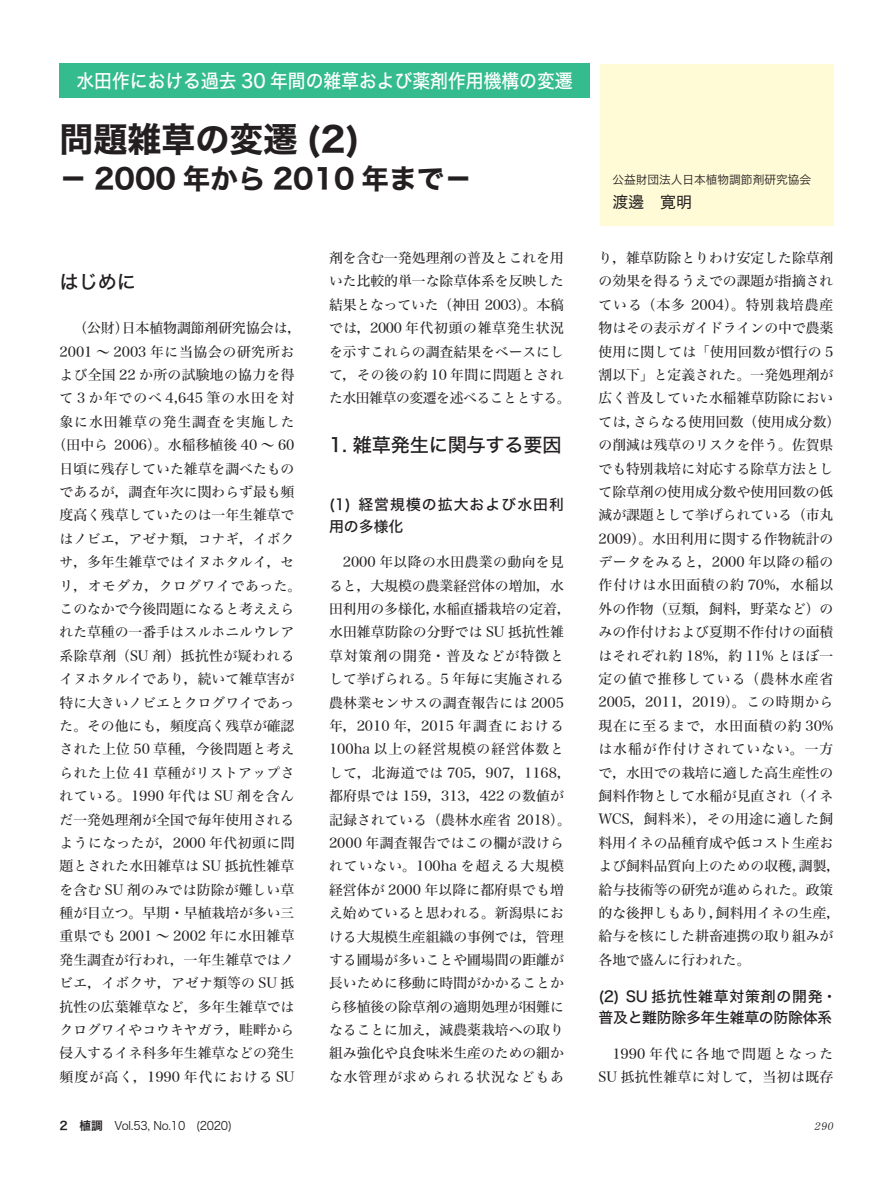
<style>
.page{position:relative;width:893px;height:1191px;background:#fff}
.page>*{position:absolute;margin:0;border:0;box-sizing:border-box;transform-origin:0 0}
.t1{font:34.05px "Hira Kaku Std W7";color:#231f20}
.t2{font:27.6px "Hira Kaku Std W7";color:#231f20}
.t3{font:19.2px "Hira Kaku Std W5";color:#fff;scale:.93 1}
.t4{font:19.2px "Hira Kaku Std W5";letter-spacing:-.01em;color:#231f20}
.t5{font:15.9px "Hira Kaku Std W4";color:#231f20}
.t6{font:14.85px/21.3px "Hira Kaku Std W5";letter-spacing:-.02em;color:#231f20}
.t7{font:14.85px/21.3px "Hira Kaku Std W5";letter-spacing:.07em;color:#231f20}
.t8{font:13.8px/23.4px "Hira Min Std W4";color:#231f20}
.t9{font:13.8px "Hira Min Std W4";letter-spacing:.025em;color:#231f20}
.t10{font:13.8px/23.4px "Hira Min Std W4";letter-spacing:.03em;color:#231f20;text-align:right}
.t11{font:13.8px "Hira Min Std W4";letter-spacing:.05em;color:#231f20}
.t12{font:13.8px "Hira Min Std W4";letter-spacing:.07em;color:#231f20}
.t13{font:13.8px "Hira Min Std W4";letter-spacing:.06em;color:#231f20}
.t14{font:13.8px "Hira Min Std W4";letter-spacing:.085em;color:#231f20}
.t15{font:13.8px "Hira Min Std W4";letter-spacing:.04em;color:#231f20}
.t16{font:13.8px "Hira Min Std W4";letter-spacing:.035em;color:#231f20}
.t17{font:13.8px "Hira Min Std W4";letter-spacing:.065em;color:#231f20}
.t18{font:11.7px "Hira Kaku Std W3";letter-spacing:-.02em;color:#231f20;scale:.95 1}
.t19{font:11.7px "Hira Kaku Std W3";color:#231f20}
.t20{font:italic 11.7px "DFHS Mincho Std W3";color:#231f20}
.s1{font-family:"Hira Kaku Std W6"}
</style>
<div class="page">
<div style="left:600px;top:64px;width:233px;height:161px;background:#fffbd6"></div>
<div style="left:60px;top:64px;width:530px;height:34px;background:#34bb8e"></div>
<h3 class="t3" style="left:77px;top:66px;width:535px">水田作における過去 30 年間の雑草および薬剤作用機構の変遷</h3>
<h1 class="t1" style="left:60px;top:113px;width:302px">問題雑草の変遷 (2)</h1>
<h2 class="t2" style="left:60px;top:157px;width:414px">－ 2000 年から 2010 年まで－</h2>
<h3 class="t4" style="left:60px;top:267px;width:78px">はじめに</h3>
<p class="t8" style="left:73px;top:316px;width:230px">（公財）日本植物調節剤研究協会は，</p>
<p class="t11" style="left:60px;top:341px;width:236px">2001 ～ 2003 年に当協会の研究所お</p>
<p class="t9" style="left:60px;top:365px;width:236px">よび全国 22 か所の試験地の協力を得</p>
<p class="t12" style="left:60px;top:388px;width:236px">て 3 か年でのべ 4,645 筆の水田を対</p>
<p class="t17" style="left:60px;top:412px;width:236px">象に水田雑草の発生調査を実施した</p>
<p class="t8" style="left:53px;top:433px;width:243px">（田中ら 2006）。水稲移植後 40 ～ 60</p>
<p class="t8" style="left:60px;top:456px;width:236px">日頃に残存していた雑草を調べたもの</p>
<p class="t8" style="left:60px;top:480px;width:236px">であるが，調査年次に関わらず最も頻</p>
<p class="t8" style="left:60px;top:503px;width:236px">度高く残草していたのは一年生雑草で</p>
<p class="t8" style="left:60px;top:527px;width:236px">はノビエ，アゼナ類，コナギ，イボク</p>
<p class="t8" style="left:60px;top:550px;width:236px">サ，多年生雑草ではイヌホタルイ，セ</p>
<p class="t15" style="left:60px;top:575px;width:243px">リ，オモダカ，クログワイであった。</p>
<p class="t8" style="left:60px;top:597px;width:236px">このなかで今後問題になると考ええら</p>
<p class="t8" style="left:60px;top:620px;width:236px">れた草種の一番手はスルホニルウレア</p>
<p class="t16" style="left:60px;top:645px;width:236px">系除草剤（SU 剤）抵抗性が疑われる</p>
<p class="t8" style="left:60px;top:667px;width:236px">イヌホタルイであり，続いて雑草害が</p>
<p class="t8" style="left:60px;top:690px;width:236px">特に大きいノビエとクログワイであっ</p>
<p class="t8" style="left:60px;top:714px;width:236px">た。その他にも，頻度高く残草が確認</p>
<p class="t9" style="left:60px;top:739px;width:236px">された上位 50 草種，今後問題と考え</p>
<p class="t9" style="left:60px;top:762px;width:236px">られた上位 41 草種がリストアップさ</p>
<p class="t13" style="left:60px;top:786px;width:236px">れている。1990 年代は SU 剤を含ん</p>
<p class="t8" style="left:60px;top:807px;width:236px">だ一発処理剤が全国で毎年使用される</p>
<p class="t10" style="left:60px;top:830px;width:236px">ようになったが，2000 年代初頭に問</p>
<p class="t8" style="left:60px;top:854px;width:236px">題とされた水田雑草は SU 抵抗性雑草</p>
<p class="t8" style="left:60px;top:877px;width:236px">を含む SU 剤のみでは防除が難しい草</p>
<p class="t8" style="left:60px;top:901px;width:236px">種が目立つ。早期・早植栽培が多い三</p>
<p class="t9" style="left:60px;top:926px;width:236px">重県でも 2001 ～ 2002 年に水田雑草</p>
<p class="t8" style="left:60px;top:947px;width:236px">発生調査が行われ，一年生雑草ではノ</p>
<p class="t8" style="left:60px;top:971px;width:236px">ビエ，イボクサ，アゼナ類等の SU 抵</p>
<p class="t8" style="left:60px;top:994px;width:236px">抗性の広葉雑草など，多年生雑草では</p>
<p class="t8" style="left:60px;top:1018px;width:236px">クログワイやコウキヤガラ，畦畔から</p>
<p class="t8" style="left:60px;top:1041px;width:236px">侵入するイネ科多年生雑草などの発生</p>
<p class="t14" style="left:60px;top:1066px;width:236px">頻度が高く，1990 年代における SU</p>
<p class="t8" style="left:329px;top:246px;width:243px">剤を含む一発処理剤の普及とこれを用いた比較的単一な除草体系を反映した結果となっていた（神田 2003）。本稿では，2000 年代初頭の雑草発生状況を示すこれらの調査結果をベースにして，その後の約 10 年間に問題とされた水田雑草の変遷を述べることとする。</p>
<h3 class="t4" style="left:329px;top:430px;width:234px">1. 雑草発生に関与する要因</h3>
<p class="t7" style="left:329px;top:494px;width:236px">(1) 経営規模の拡大および水田利用の多様化</p>
<p class="t8" style="left:329px;top:550px;width:243px;text-align:center">2000 年以降の水田農業の動向を見<br>ると，大規模の農業経営体の増加，水田利用の多様化，水稲直播栽培の定着，水田雑草防除の分野では SU 抵抗性雑草対策剤の開発・普及などが特徴として挙げられる。5 年毎に実施される農林業センサスの調査報告には 2005年，2010 年，2015 年調査における<br>100ha 以上の経営規模の経営体数として，北海道では 705，907，1168，都府県では 159，313，422 の数値が記録されている（農林水産省 2018）。<br>2000 年調査報告ではこの欄が設けられていない。100ha を超える大規模経営体が 2000 年以降に都府県でも増え始めていると思われる。新潟県における大規模生産組織の事例では，管理する圃場が多いことや圃場間の距離が長いために移動に時間がかかることから移植後の除草剤の適期処理が困難になることに加え，減農薬栽培への取り組み強化や良食味米生産のための細かな水管理が求められる状況などもあ</p>
<p class="t19" style="left:612px;top:171px;width:200px">公益財団法人日本植物調節剤研究協会</p>
<p class="t5" style="left:612px;top:190px;width:81px">渡邊　寛明</p>
<p class="t8" style="left:598px;top:246px;width:243px">り，雑草防除とりわけ安定した除草剤の効果を得るうえでの課題が指摘されている（本多 2004）。特別栽培農産物はその表示ガイドラインの中で農薬使用に関しては「使用回数が慣行の 5割以下」と定義された。一発処理剤が広く普及していた水稲雑草防除においては，さらなる使用回数（使用成分数）の削減は残草のリスクを伴う。佐賀県でも特別栽培に対応する除草方法として除草剤の使用成分数や使用回数の低減が課題として挙げられている（市丸<br>2009）。水田利用に関する作物統計のデータをみると，2000 年以降の稲の作付けは水田面積の約 70%，水稲以外の作物（豆類，飼料，野菜など）のみの作付けおよび夏期不作付けの面積はそれぞれ約 18%，約 11% とほぼ一定の値で推移している（農林水産省<br>2005，2011，2019）。この時期から現在に至るまで，水田面積の約 30%は水稲が作付けされていない。一方で，水田での栽培に適した高生産性の飼料作物として水稲が見直され（イネ<br>WCS，飼料米），その用途に適した飼料用イネの品種育成や低コスト生産および飼料品質向上のための収穫，調製，給与技術等の研究が進められた。政策的な後押しもあり，飼料用イネの生産，給与を核にした耕畜連携の取り組みが各地で盛んに行われた。</p>
<p class="t6" style="left:598px;top:985px;width:240px">(2) SU 抵抗性雑草対策剤の開発・普及と難防除多年生雑草の防除体系</p>
<p class="t10" style="left:598px;top:1041px;width:236px">1990 年代に各地で問題となった<br>SU 抵抗性雑草に対して，当初は既存</p>
<p class="t18" style="left:60px;top:1116px;width:183px"><span class="s1">2　植調　</span>Vol.53, No.10　(2020)</p>
<p class="t20" style="left:814px;top:1119px;width:23px">290</p>
</div>
